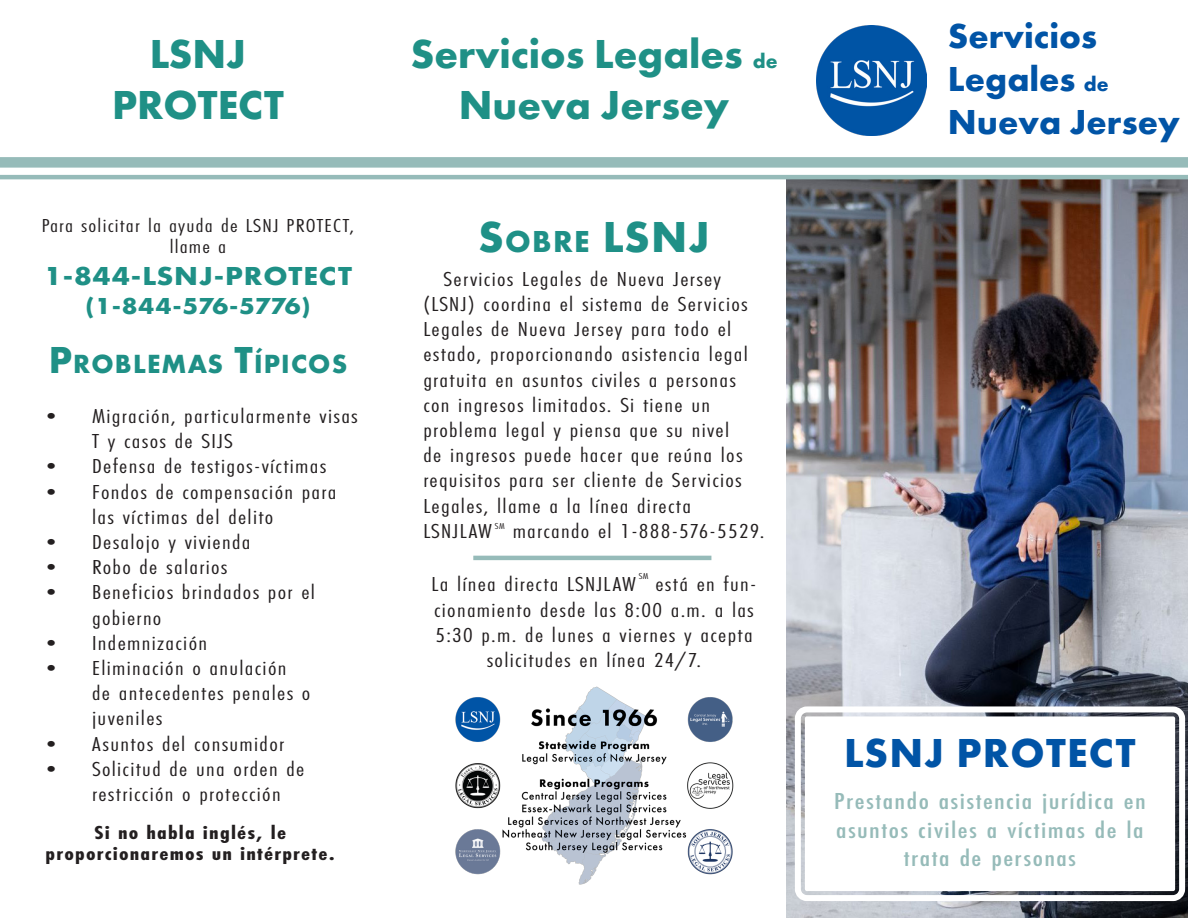
<style>
.page{position:relative;width:1188px;height:918px;background:#fff}
.page>*{position:absolute;margin:0;border:0;box-sizing:border-box;transform-origin:0 0}
.t1{font:700 45px "Futura PT";color:#1f9087}
.t2{font:700 42px/50.4px "Futura PT";color:#1f9086;text-align:center}
.t3{font:700 42px "Futura PT";letter-spacing:.03em;color:#0154a6}
.t4{font:700 36px/43.2px "Futura PT";color:#0154a6}
.t5{font:700 27.3px "Futura PT";letter-spacing:.045em;color:#1f9086}
.t6{font:700 27px "Futura PT";letter-spacing:.03em;color:#1f9086;scale:1.1 1}
.t7{font:500 24px/28.8px "Futura PT Cond";letter-spacing:.045em;color:#96bbb9;text-align:center;scale:1.25 1}
.t8{font:700 24px "Futura PT";letter-spacing:-.02em;color:#1f9086;scale:1.1 1}
.t9{font:21px/25.2px "Futura PT Cond";letter-spacing:.05em;color:#231f20;scale:1.25 1}
.t10{font:700 19.5px/21px "Futura PT Cond";letter-spacing:.05em;color:#231f20;text-align:center;scale:1.25 1}
.t11{font:19.5px/21px "Futura PT Cond";letter-spacing:.05em;color:#231f20;text-align:center;scale:1.25 1}
.t12{font:9px "Futura PT Cond";color:#231f20;scale:1.25 1}
.s1{font-size:39px}
.s2{font-size:21px}
.s3{font-size:31.5px}
</style>
<div class="page">
<img style="left:786px;top:179px;width:402px;height:739px">
<div style="left:0;top:157px;width:1188px;height:11px;background:#96bbb9"></div>
<hr style="left:0;top:175px;width:1188px;height:4px;background:#96bbb9">
<img style="left:817px;top:25px;width:110px;height:110px">
<div style="left:806px;top:717px;width:368px;height:173px;background:#fff"></div>
<div style="left:795px;top:706px;width:390px;height:195px;border:6px solid #fff;border-radius:9px"></div>
<div style="left:805px;top:716px;width:370px;height:175px;border:2px solid #fff"></div>
<div style="left:417px;top:217px;width:354px;height:399px;border:6px solid #fff;border-radius:9px"></div>
<div style="left:427px;top:227px;width:334px;height:379px;border:2px solid #fff"></div>
<hr style="left:473px;top:556px;width:238px;height:4px;background:#96bbb9">
<img style="left:455px;top:686px;width:279px;height:199px">
<h2 class="t2" style="left:112px;top:28px;width:173px">LSNJ<br>PROTECT</h2>
<p class="t11" style="left:42px;top:215px;width:251px">Para solicitar la ayuda de LSNJ PROTECT, llame a</p>
<p class="t6" style="left:44px;top:259px;width:281px">1-844-LSNJ-PROTECT</p>
<p class="t8" style="left:85px;top:291px;width:207px">(1-844-576-5776)</p>
<h3 class="t5" style="left:49px;top:346px;width:262px"><span class="s1">P</span>ROBLEMAS <span class="s1">T</span>ÍPICOS</h3>
<p class="t9" style="left:92px;top:404px;width:214px;text-indent:-54px">• Migración, particularmente visas<br>T y casos de SIJS</p>
<p class="t9" style="left:38px;top:454px;width:232px">• Defensa de testigos-víctimas</p>
<p class="t9" style="left:38px;top:479px;width:240px;text-align:center">• Fondos de compensación para las víctimas del delito</p>
<p class="t9" style="left:38px;top:530px;width:171px">• Desalojo y vivienda</p>
<p class="t9" style="left:38px;top:555px;width:153px">• Robo de salarios</p>
<p class="t9" style="left:92px;top:580px;width:180px;text-indent:-54px">• Beneficios brindados por el gobierno</p>
<p class="t9" style="left:38px;top:630px;width:137px">• Indemnización</p>
<p class="t9" style="left:92px;top:656px;width:176px;text-indent:-54px">• Eliminación o anulación<br>de antecedentes penales o juveniles</p>
<p class="t9" style="left:38px;top:731px;width:198px">• Asuntos del consumidor</p>
<p class="t9" style="left:92px;top:756px;width:171px;text-indent:-54px">• Solicitud de una orden de restricción o protección</p>
<p class="t10" style="left:46px;top:822px;width:233px">Si no habla inglés, le proporcionaremos un intérprete.</p>
<h2 class="t2" style="left:410px;top:28px;width:369px">Servicios Legales <span class="s2">de<br></span>Nueva Jersey</h2>
<h1 class="t1" style="left:478px;top:207px;width:233px">S<span class="s3">OBRE</span> LSNJ</h1>
<p class="t9" style="left:423px;top:266px;width:261px;text-indent:20px">Servicios Legales de Nueva Jersey (LSNJ) coordina el sistema de Servicios Legales de Nueva Jersey para todo el estado, proporcionando asistencia legal gratuita en asuntos civiles a personas con ingresos limitados. Si tiene un problema legal y piensa que su nivel de ingresos puede hacer que reúna los requisitos para ser cliente de Servicios Legales, llame a la línea directa LSNJLAW</p>
<p class="t12" style="left:495px;top:521px;width:9px">SM</p>
<p class="t9" style="left:513px;top:518px;width:203px">marcando el 1-888-576-5529.</p>
<p class="t9" style="left:431px;top:572px;width:165px">La línea directa LSNJLAW</p>
<p class="t12" style="left:639px;top:571px;width:9px">SM</p>
<p class="t9" style="left:655px;top:572px;width:82px">está en fun-</p>
<p class="t9" style="left:434px;top:597px;width:257px">cionamiento desde las 8:00 a.m. a las</p>
<p class="t9" style="left:435px;top:622px;width:255px">5:30 p.m. de lunes a viernes y acepta</p>
<p class="t9" style="left:487px;top:647px;width:173px">solicitudes en línea 24/7.</p>
<h3 class="t4" style="left:948px;top:13px;width:233px">Servicios<br>Legales <span class="s2">de<br></span>Nueva Jersey</h3>
<h2 class="t3" style="left:844px;top:725px;width:293px">LSNJ PROTECT</h2>
<p class="t7" style="left:834px;top:786px;width:251px">Prestando asistencia jurídica en asuntos civiles a víctimas de la trata de personas</p>
</div>
